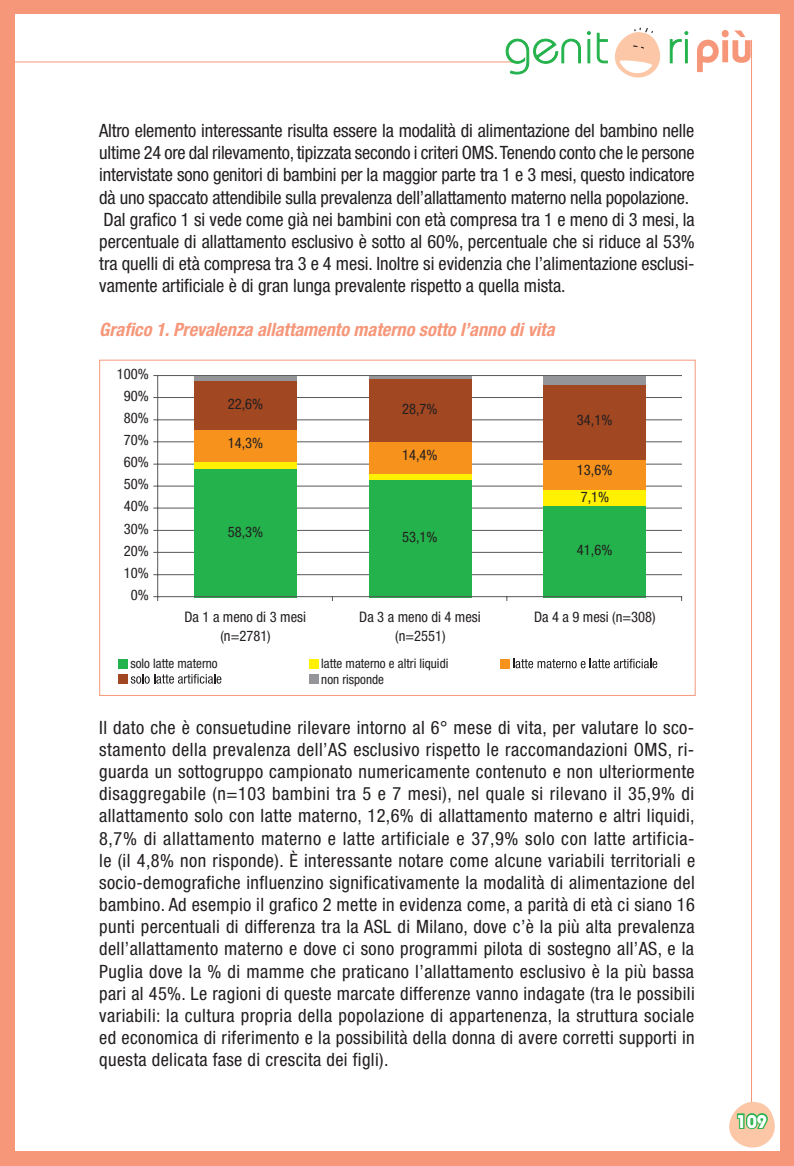
<style>
.page{position:relative;width:794px;height:1166px;background:#f6977a}
.page>*{position:absolute;margin:0;border:0;box-sizing:border-box;transform-origin:0 0}
.t1{font:condensed 18.38px/22.2px "Helvetica Neue LT Std";color:#231f20}
.t2{font:italic 700 condensed 18.38px "Helvetica Neue LT Std";color:#f6977a}
.t3{font:700 18.38px "Bauhaus Std";color:#fff}
.t4{font:condensed 14.53px/18.9px "Helvetica Neue LT Std";color:#231f20;text-align:center}
.t5{font:condensed 13.12px/15.4px "Helvetica Neue LT Std";color:#231f20}
</style>
<div class="page">
<div style="left:15px;top:15px;width:764px;height:1136px;background:#fff"></div>
<hr style="left:0;top:62px;width:517px;height:1px;background:#f6977a">
<svg style="left:505px;top:39px;width:76px;height:36px"></svg>
<svg style="left:587px;top:31px;width:3px;height:4px"></svg>
<div style="left:587px;top:39px;width:3px;height:24px;border:1px solid #23b24b"></div>
<svg style="left:669px;top:31px;width:19px;height:32px"></svg>
<div style="left:685px;top:39px;width:2px;height:24px;border:1px solid #23b24b"></div>
<svg style="left:697px;top:30px;width:53px;height:42px"></svg>
<svg style="left:596px;top:27px;width:65px;height:51px"></svg>
<hr style="left:751px;top:40px;width:1px;height:1065px;background:#f6977a">
<svg style="left:729px;top:1101px;width:46px;height:47px"></svg>
<hr style="left:158px;top:574px;width:523px;height:1px;background:#57585a">
<hr style="left:158px;top:552px;width:523px;height:1px;background:#57585a">
<hr style="left:158px;top:530px;width:523px;height:1px;background:#57585a">
<hr style="left:158px;top:508px;width:523px;height:1px;background:#57585a">
<hr style="left:158px;top:486px;width:523px;height:1px;background:#57585a">
<hr style="left:158px;top:464px;width:523px;height:1px;background:#57585a">
<hr style="left:158px;top:441px;width:523px;height:1px;background:#57585a">
<hr style="left:158px;top:419px;width:523px;height:1px;background:#57585a">
<hr style="left:158px;top:397px;width:523px;height:1px;background:#57585a">
<hr style="left:158px;top:375px;width:523px;height:1px;background:#57585a">
<div style="left:194px;top:469px;width:103px;height:128px;background:#23b24b"></div>
<div style="left:369px;top:480px;width:102px;height:117px;background:#23b24b"></div>
<div style="left:543px;top:506px;width:103px;height:91px;background:#23b24b"></div>
<div style="left:194px;top:462px;width:103px;height:7px;background:#fff101"></div>
<div style="left:369px;top:474px;width:102px;height:6px;background:#fff101"></div>
<div style="left:543px;top:489px;width:103px;height:17px;background:#fff101"></div>
<div style="left:194px;top:430px;width:103px;height:32px;background:#f7931d"></div>
<div style="left:369px;top:442px;width:102px;height:32px;background:#f7931d"></div>
<div style="left:543px;top:460px;width:103px;height:29px;background:#f7931d"></div>
<div style="left:194px;top:380px;width:103px;height:50px;background:#a14722"></div>
<div style="left:369px;top:379px;width:102px;height:63px;background:#a14722"></div>
<div style="left:543px;top:384px;width:103px;height:76px;background:#a14722"></div>
<hr style="left:194px;top:376px;width:103px;height:4px;background:#939598">
<hr style="left:369px;top:376px;width:102px;height:3px;background:#939598">
<div style="left:543px;top:376px;width:103px;height:8px;background:#939598"></div>
<hr style="left:157px;top:375px;width:1px;height:222px;background:#57585a">
<hr style="left:158px;top:596px;width:523px;height:1px;background:#57585a">
<div style="left:119px;top:659px;width:9px;height:9px;background:#23b24b"></div>
<div style="left:309px;top:659px;width:9px;height:9px;background:#fff101"></div>
<div style="left:500px;top:659px;width:9px;height:9px;background:#f7931d"></div>
<svg style="left:513px;top:659px;width:144px;height:9px"></svg>
<div style="left:119px;top:674px;width:9px;height:9px;background:#a14722"></div>
<svg style="left:131px;top:674px;width:90px;height:10px"></svg>
<div style="left:309px;top:674px;width:9px;height:9px;background:#939598"></div>
<p class="t1" style="left:99px;top:119px;width:597px">Altro elemento interessante risulta essere la modalità di alimentazione del bambino nelle ultime 24 ore dal rilevamento, tipizzata secondo i criteri OMS. Tenendo conto che le persone intervistate sono genitori di bambini per la maggior parte tra 1 e 3 mesi, questo indicatore dà uno spaccato attendibile sulla prevalenza dell’allattamento materno nella popolazione.<br>Dal grafico 1 si vede come già nei bambini con età compresa tra 1 e meno di 3 mesi, la percentuale di allattamento esclusivo è sotto al 60%, percentuale che si riduce al 53% tra quelli di età compresa tra 3 e 4 mesi. Inoltre si evidenzia che l’alimentazione esclusi&shy;vamente artificiale è di gran lunga prevalente rispetto a quella mista.</p>
<p class="t2" style="left:99px;top:319px;width:457px">Grafico 1. Prevalenza allattamento materno sotto l’anno di vita</p>
<p class="t4" style="left:117px;top:364px;width:33px">100%</p>
<p class="t4" style="left:124px;top:386px;width:26px">90%</p>
<p class="t4" style="left:124px;top:408px;width:26px">80%</p>
<p class="t4" style="left:124px;top:430px;width:26px">70%</p>
<p class="t4" style="left:124px;top:452px;width:26px">60%</p>
<p class="t4" style="left:124px;top:474px;width:26px">50%</p>
<p class="t4" style="left:124px;top:496px;width:26px">40%</p>
<p class="t4" style="left:124px;top:519px;width:26px">30%</p>
<p class="t4" style="left:124px;top:541px;width:26px">20%</p>
<p class="t4" style="left:124px;top:563px;width:26px">10%</p>
<p class="t4" style="left:131px;top:585px;width:20px">0%</p>
<p class="t4" style="left:228px;top:394px;width:37px">22,6%</p>
<p class="t4" style="left:402px;top:399px;width:37px">28,7%</p>
<p class="t4" style="left:228px;top:433px;width:37px">14,3%</p>
<p class="t4" style="left:402px;top:445px;width:37px">14,4%</p>
<p class="t4" style="left:228px;top:522px;width:37px">58,3%</p>
<p class="t4" style="left:402px;top:527px;width:37px">53,1%</p>
<p class="t4" style="left:577px;top:411px;width:37px">34,1%</p>
<p class="t4" style="left:577px;top:461px;width:37px">13,6%</p>
<p class="t4" style="left:581px;top:487px;width:30px">7,1%</p>
<p class="t4" style="left:577px;top:540px;width:37px">41,6%</p>
<p class="t4" style="left:184px;top:608px;width:123px">Da 1 a meno di 3 mesi (n=2781)</p>
<p class="t4" style="left:359px;top:608px;width:123px">Da 3 a meno di 4 mesi (n=2551)</p>
<p class="t4" style="left:534px;top:608px;width:123px">Da 4 a 9 mesi (n=308)</p>
<p class="t5" style="left:130px;top:656px;width:89px">solo latte materno</p>
<p class="t5" style="left:321px;top:656px;width:129px">latte materno e altri liquidi non risponde</p>
<p class="t1" style="left:99px;top:716px;width:597px;text-align:justify">Il dato che è consuetudine rilevare intorno al 6° mese di vita, per valutare lo sco&shy;stamento della prevalenza dell’AS esclusivo rispetto le raccomandazioni OMS, ri&shy;guarda un sottogruppo campionato numericamente contenuto e non ulteriormente disaggregabile (n=103 bambini tra 5 e 7 mesi), nel quale si rilevano il 35,9% di allattamento solo con latte materno, 12,6% di allattamento materno e altri liquidi, 8,7% di allattamento materno e latte artificiale e 37,9% solo con latte artificia&shy;le (il 4,8% non risponde). È interessante notare come alcune variabili territoriali e socio-demografiche influenzino significativamente la modalità di alimentazione del bambino. Ad esempio il grafico 2 mette in evidenza come, a parità di età ci siano 16 punti percentuali di differenza tra la ASL di Milano, dove c’è la più alta prevalenza dell’allattamento materno e dove ci sono programmi pilota di sostegno all’AS, e la Puglia dove la % di mamme che praticano l’allattamento esclusivo è la più bassa pari al 45%. Le ragioni di queste marcate differenze vanno indagate (tra le possibili variabili: la cultura propria della popolazione di appartenenza, la struttura sociale ed economica di riferimento e la possibilità della donna di avere corretti supporti in questa delicata fase di crescita dei figli).</p>
<p class="t3" style="left:736px;top:1110px;width:32px">109</p>
</div>
